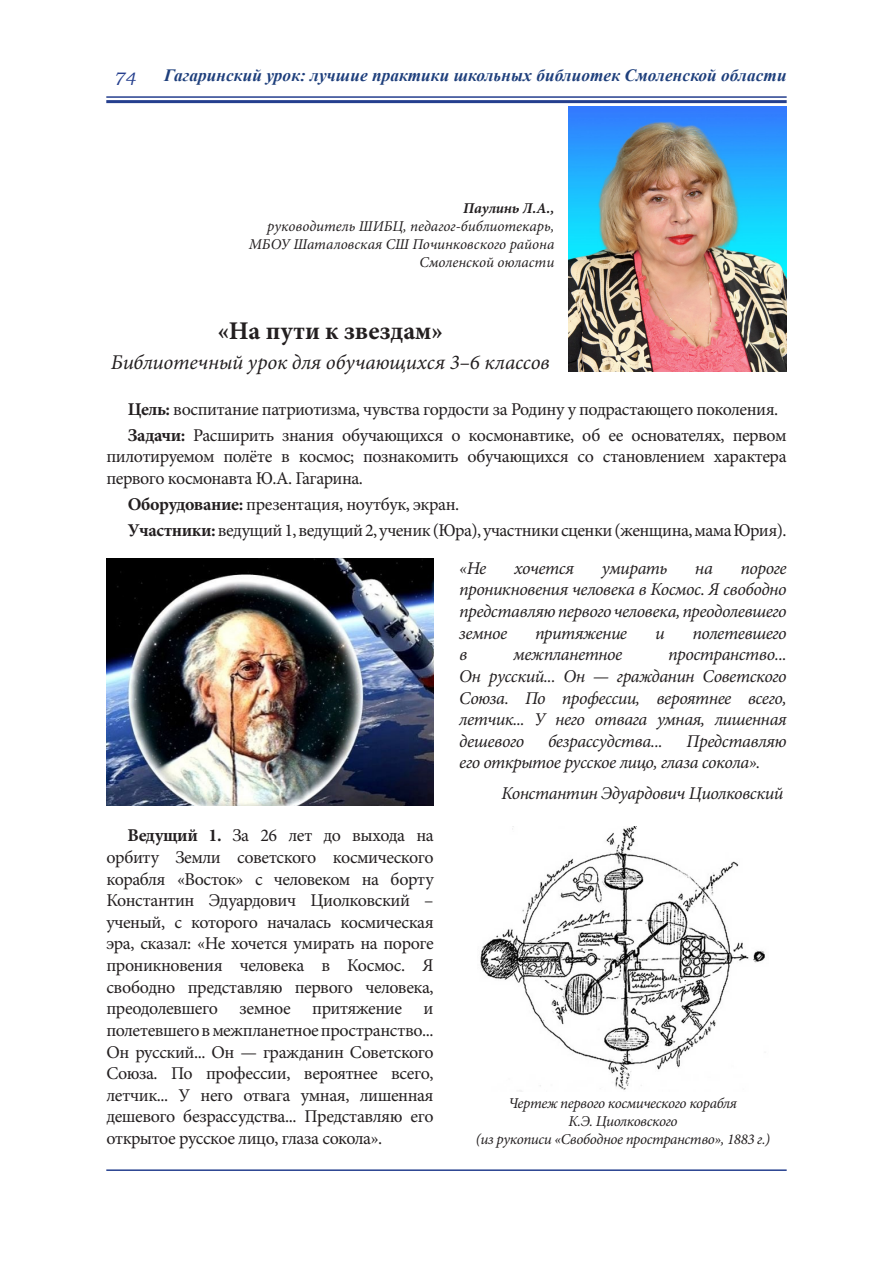
<style>
.page{position:relative;width:893px;height:1263px;background:#fff}
.page>*{position:absolute;margin:0;border:0;box-sizing:border-box;transform-origin:0 0}
.t1{font:700 25.5px "Minion Pro";letter-spacing:-.005em;color:#231f20}
.t2{font:italic 21px "Minion Pro";letter-spacing:-.005em;color:#231f20}
.t3{font:18px/21.6px "Minion Pro";letter-spacing:-.025em;color:#231f20;text-align:justify}
.t4{font:italic 18px/21.6px "Minion Pro";letter-spacing:-.025em;color:#231f20;text-align:justify}
.t5{font:italic 18px "Bookman Old Style";color:#253f8e}
.t6{font:italic 700 17.25px "Times New Roman";letter-spacing:.005em;color:#1e3f7c}
.t7{font:italic 15px/18px "Minion Pro";letter-spacing:-.015em;color:#231f20;text-align:center}
.t8{font:italic 700 15px "Minion Pro";letter-spacing:-.01em;color:#231f20}
.s1{font-weight:700}
</style>
<div class="page">
<hr style="left:106px;top:96px;width:681px;height:2px;background:#253f8e">
<hr style="left:106px;top:100px;width:681px;height:3px;background:#253f8e">
<hr style="left:106px;top:1169px;width:681px;height:2px;background:#253f8e">
<img style="left:568px;top:107px;width:218px;height:264px">
<img style="left:106px;top:558px;width:328px;height:247px">
<img style="left:480px;top:826px;width:285px;height:265px">
<p class="t5" style="left:113px;top:66px;width:24px">74</p>
<p class="t6" style="left:164px;top:63px;width:624px">Гагаринский урок: лучшие практики школьных библиотек Смоленской области</p>
<p class="t8" style="left:463px;top:197px;width:93px">Паулинь Л.А.,</p>
<p class="t7" style="left:267px;top:217px;width:289px">руководитель ШИБЦ, педагог-библиотекарь,</p>
<p class="t7" style="left:249px;top:235px;width:307px">МБОУ Шаталовская СШ Починковского района</p>
<p class="t7" style="left:419px;top:253px;width:136px">Смоленской оюласти</p>
<p class="t1" style="left:217px;top:313px;width:227px">«На пути к звездам»</p>
<p class="t2" style="left:111px;top:348px;width:441px">Библиотечный урок для обучающихся 3–6 классов</p>
<p class="t3" style="left:128px;top:398px;width:652px"><span class="s1">Цель:</span> воспитание патриотизма, чувства гордости за Родину у подрастающего поколения.</p>
<p class="t3" style="left:106px;top:424px;width:682px;text-indent:21px"><span class="s1">Задачи:</span> Расширить знания обучающихся о космонавтике, об ее основателях, первом пилотируемом полёте в космос; познакомить обучающихся со становлением характера первого космонавта Ю.А. Гагарина.</p>
<p class="t3" style="left:128px;top:493px;width:333px"><span class="s1">Оборудование:</span> презентация, ноутбук, экран.</p>
<p class="t3" style="left:128px;top:519px;width:660px"><span class="s1">Участники:</span> ведущий 1, ведущий 2, ученик (Юра), участники сценки (женщина, мама Юрия).</p>
<p class="t4" style="left:459px;top:557px;width:29px">«Не</p>
<p class="t4" style="left:514px;top:557px;width:62px">хочется</p>
<p class="t4" style="left:602px;top:557px;width:67px">умирать</p>
<p class="t4" style="left:695px;top:557px;width:19px">на</p>
<p class="t4" style="left:459px;top:557px;width:329px;text-indent:281px">пороге проникновения человека в Космос. Я свободно представляю первого человека, преодолевшего земное</p>
<p class="t4" style="left:535px;top:622px;width:94px">притяжение</p>
<p class="t4" style="left:655px;top:622px;width:11px">и</p>
<p class="t4" style="left:693px;top:622px;width:96px">полетевшего</p>
<p class="t3" style="left:106px;top:825px;width:329px;text-indent:21px"><span class="s1">Ведущий 1.</span> За 26 лет до выхода на орбиту Земли советского космического корабля «Восток» с человеком на борту Константин Эдуардович Циолковский – ученый, с которого началась космическая эра, сказал: «Не хочется умирать на пороге проникновения человека в Космос. Я свободно представляю первого человека, преодолевшего земное притяжение и полетевшего в межпланетное пространство...<br>Он русский... Он — гражданин Советского Союза. По профессии, вероятнее всего, летчик... У него отвага умная, лишенная дешевого безрассудства... Представляю его открытое русское лицо, глаза сокола».</p>
<p class="t4" style="left:459px;top:644px;width:329px;text-indent:209px">пространство...<br>Он русский... Он — гражданин Советского Союза. По профессии, вероятнее всего, летчик... У него отвага умная, лишенная дешевого</p>
<p class="t4" style="left:459px;top:644px;width:10px">в</p>
<p class="t4" style="left:513px;top:644px;width:110px">межпланетное</p>
<p class="t4" style="left:459px;top:730px;width:329px;text-indent:227px">Представляю его открытое русское лицо, глаза сокола».</p>
<p class="t4" style="left:501px;top:782px;width:283px">Константин Эдуардович Циолковский</p>
<p class="t4" style="left:548px;top:730px;width:116px">безрассудства...</p>
<p class="t7" style="left:509px;top:1095px;width:230px">Чертеж первого космического корабля</p>
<p class="t7" style="left:476px;top:1113px;width:296px">К.Э. Циолковского<br>(из рукописи «Свободное пространство», 1883 г.)</p>
</div>
